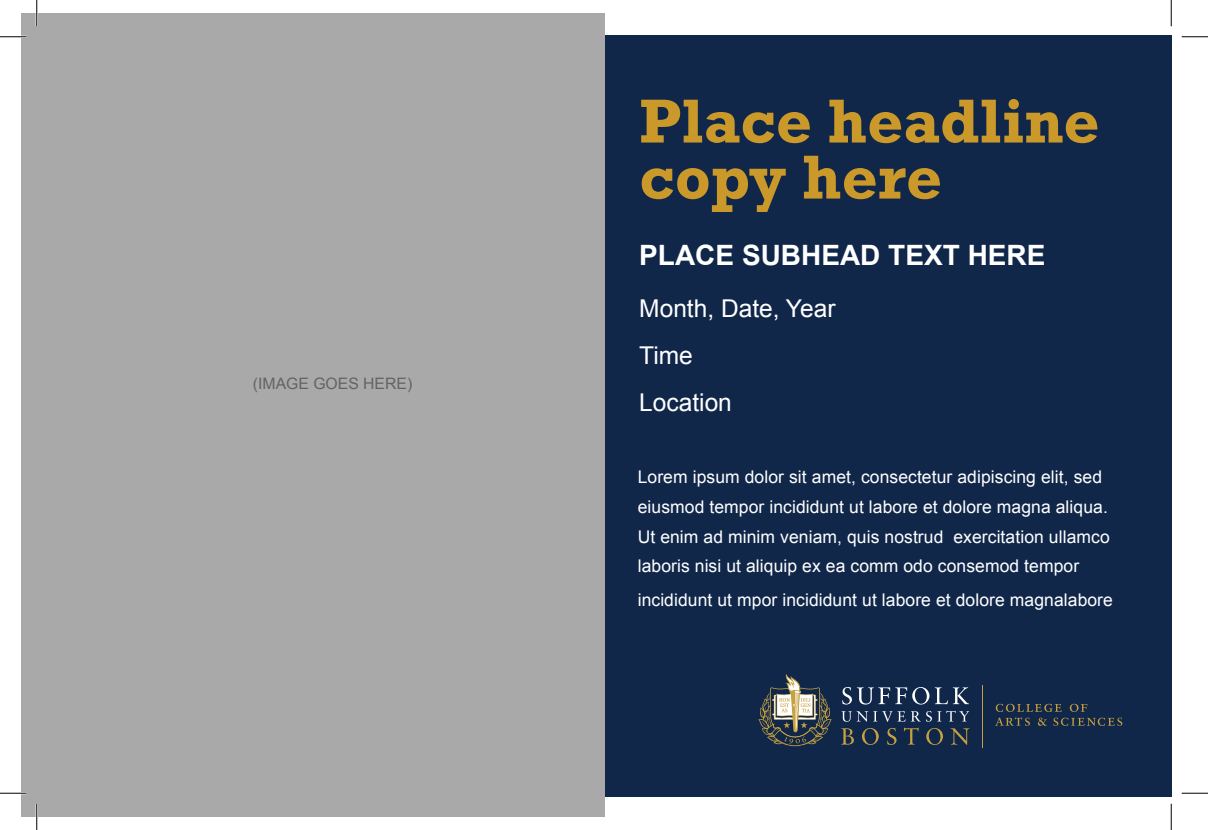
<style>
.page{position:relative;width:1208px;height:830px;background:#fff}
.page>*{position:absolute;margin:0;border:0;box-sizing:border-box;transform-origin:0 0}
.t1{font:700 63px/56px "Rockwell";color:#ca992a}
.t2{font:700 28px "Arial";color:#fff}
.t3{font:24.5px/47.2px "Arial";color:#fff}
.t4{font:17.5px/29.8px "Arial";letter-spacing:.005em;color:#fff}
.t5{font:15.75px "Arial";color:#636366}
.s1{font-size:19.25px;color:#11274a}
</style>
<div class="page">
<div style="left:604px;top:35px;width:567px;height:761px;background:#11274a"></div>
<div style="left:21px;top:13px;width:583px;height:803px;background:#a9a9aa"></div>
<svg style="left:758px;top:674px;width:73px;height:72px"></svg>
<svg style="left:842px;top:687px;width:127px;height:17px"></svg>
<svg style="left:841px;top:711px;width:79px;height:10px"></svg>
<svg style="left:926px;top:710px;width:43px;height:11px"></svg>
<svg style="left:841px;top:728px;width:13px;height:16px"></svg>
<svg style="left:862px;top:728px;width:16px;height:17px"></svg>
<svg style="left:887px;top:728px;width:9px;height:17px"></svg>
<svg style="left:903px;top:727px;width:15px;height:17px"></svg>
<svg style="left:926px;top:728px;width:17px;height:17px"></svg>
<svg style="left:950px;top:728px;width:19px;height:16px"></svg>
<hr style="left:982px;top:685px;width:1px;height:63px;background:#c5a140">
<svg style="left:995px;top:703px;width:127px;height:22px"></svg>
<hr style="left:0;top:36px;width:26px;height:2px;background:#fff">
<hr style="left:0;top:792px;width:26px;height:2px;background:#fff">
<hr style="left:36px;top:0;width:2px;height:26px;background:#fff">
<hr style="left:36px;top:803px;width:2px;height:27px;background:#fff">
<svg style="left:0;top:36px;width:26px;height:1px"></svg>
<svg style="left:1181px;top:36px;width:27px;height:1px"></svg>
<svg style="left:0;top:792px;width:26px;height:1px"></svg>
<svg style="left:1181px;top:792px;width:27px;height:1px"></svg>
<svg style="left:36px;top:0;width:1px;height:26px"></svg>
<svg style="left:36px;top:803px;width:1px;height:27px"></svg>
<svg style="left:1170px;top:0;width:1px;height:26px"></svg>
<svg style="left:1170px;top:803px;width:1px;height:27px"></svg>
<p class="t5" style="left:253px;top:373px;width:161px">(IMAGE GOES HERE)</p>
<h1 class="t1" style="left:639px;top:93px;width:462px">Place headline copy here</h1>
<h2 class="t2" style="left:639px;top:236px;width:408px">PLACE SUBHEAD TEXT HERE</h2>
<h3 class="t3" style="left:639px;top:285px;width:198px">Month, Date, Year<br>Time<br>Location</h3>
<p class="t4" style="left:637px;top:462px;width:473px">Lorem ipsum dolor sit amet, consectetur adipiscing elit, sed eiusmod tempor incididunt ut labore et dolore magna aliqua.<br>Ut enim ad minim veniam, quis nostrud exercitation ullamco laboris nisi ut aliquip ex ea comm odo consemod tempor</p>
<p class="t4" style="left:637px;top:585px;width:492px">incididunt ut mpor incididunt ut labore et dolore magnalabore <span class="s1">.</span></p>
</div>
